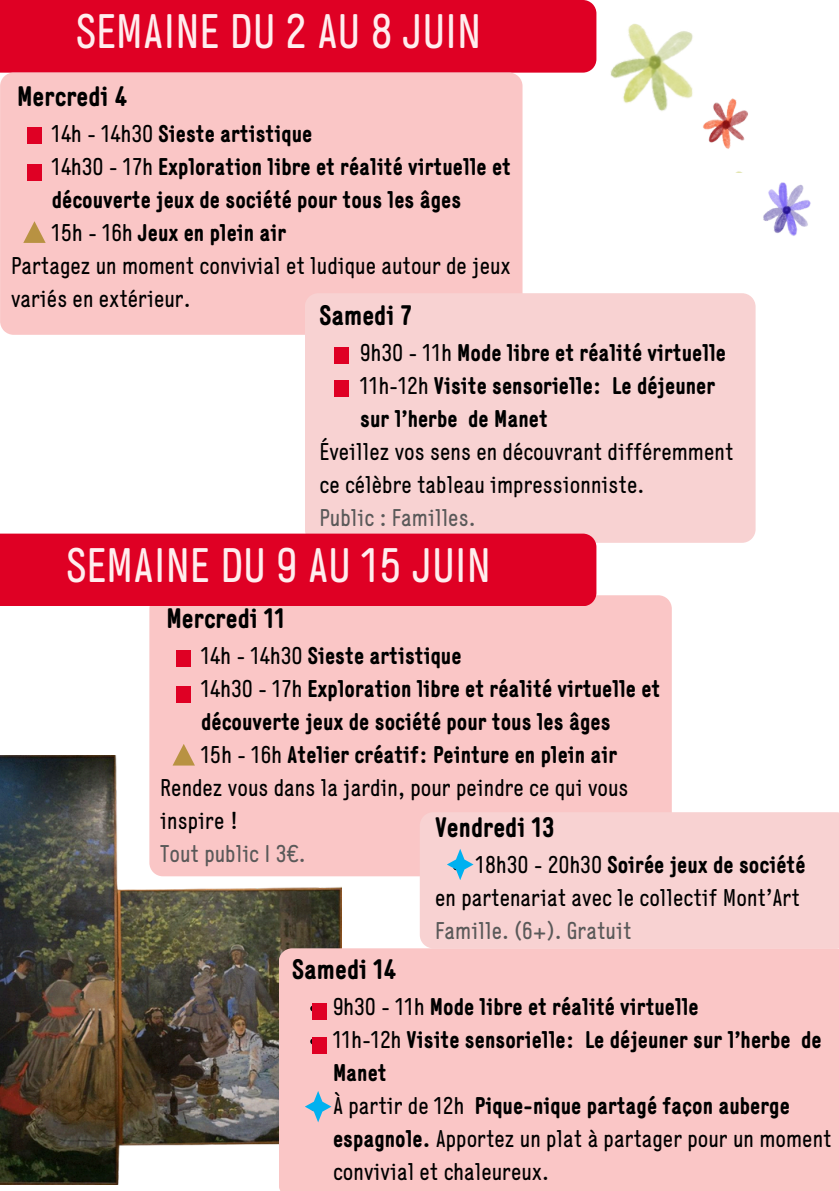
<style>
.page{position:relative;width:839px;height:1191px;background:#fff}
.page>*{position:absolute;margin:0;border:0;box-sizing:border-box;transform-origin:0 0}
.t1{font:48px "Generika";color:#ffedee}
.t2{font:700 28px "Generika";color:#000}
.t3{font:700 24px/33px "Generika";color:#000}
.t4{font:24px/33px "Generika";color:#000}
.t5{font:24px "Generika";color:#5a5959}
.s1{font-weight:400}
.s2{font-weight:700}
</style>
<div class="page">
<div style="left:0;top:0;width:596px;height:73px;background:#df0024"></div>
<div style="left:0;top:73px;width:522px;height:262px;background:#fac6c6"></div>
<div style="left:27px;top:164px;width:15px;height:16px;background:#df0024"></div>
<svg style="left:23px;top:221px;width:23px;height:22px"></svg>
<div style="left:27px;top:128px;width:15px;height:16px;background:#df0024"></div>
<div style="left:305px;top:293px;width:450px;height:250px;background:#f8d2d2"></div>
<div style="left:334px;top:381px;width:14px;height:16px;background:#df0024"></div>
<div style="left:149px;top:595px;width:522px;height:281px;background:#fac6c6"></div>
<div style="left:176px;top:687px;width:15px;height:16px;background:#df0024"></div>
<svg style="left:172px;top:744px;width:23px;height:11px"></svg>
<div style="left:176px;top:651px;width:15px;height:16px;background:#df0024"></div>
<img style="left:0;top:755px;width:342px;height:429px">
<div style="left:420px;top:812px;width:418px;height:136px;background:#f8d2d2"></div>
<div style="left:0;top:534px;width:596px;height:72px;background:#df0024"></div>
<div style="left:279px;top:948px;width:559px;height:243px;background:#fac6c6"></div>
<svg style="left:310px;top:1006px;width:2px;height:6px"></svg>
<svg style="left:310px;top:1039px;width:2px;height:6px"></svg>
<div style="left:312px;top:1003px;width:15px;height:16px;background:#df0024"></div>
<div style="left:312px;top:1037px;width:15px;height:17px;background:#df0024"></div>
<div style="left:334px;top:348px;width:14px;height:16px;background:#df0024"></div>
<svg style="left:447px;top:849px;width:26px;height:31px"></svg>
<svg style="left:305px;top:1091px;width:26px;height:31px"></svg>
<img style="left:596px;top:10px;width:97px;height:101px">
<img style="left:692px;top:97px;width:56px;height:75px">
<img style="left:763px;top:182px;width:48px;height:54px">
<p class="t1" style="left:76px;top:11px;width:406px">SEMAINE DU 2 AU 8 JUIN</p>
<p class="t2" style="left:17px;top:84px;width:112px">Mercredi 4</p>
<h1 class="t3" style="left:52px;top:119px;width:262px"><span class="s1">14h - 14h30</span> Sieste artistique</h1>
<h2 class="t3" style="left:52px;top:152px;width:461px"><span class="s1">14h30 - 17h</span> Exploration libre et réalité virtuelle et découverte jeux de société pour tous les âges</h2>
<p class="t3" style="left:52px;top:218px;width:236px"><span class="s1">15h - 16h</span> Jeux en plein air</p>
<p class="t4" style="left:11px;top:251px;width:501px">Partagez un moment convivial et ludique autour de jeux variés en extérieur.</p>
<p class="t2" style="left:319px;top:303px;width:94px">Samedi 7</p>
<p class="t3" style="left:360px;top:338px;width:367px"><span class="s1">9h30 - 11h</span> Mode libre et réalité virtuelle</p>
<p class="t3" style="left:360px;top:371px;width:356px"><span class="s1">11h-12h</span> Visite sensorielle: Le déjeuner sur l’herbe de Manet</p>
<p class="t4" style="left:319px;top:437px;width:415px">Éveillez vos sens en découvrant différemment ce célèbre tableau impressionniste.</p>
<h2 class="t5" style="left:319px;top:507px;width:158px">Public : Familles.</h2>
<p class="t1" style="left:66px;top:545px;width:426px">SEMAINE DU 9 AU 15 JUIN</p>
<p class="t2" style="left:166px;top:607px;width:120px">Mercredi 11</p>
<p class="t3" style="left:201px;top:641px;width:262px"><span class="s1">14h - 14h30</span> Sieste artistique</p>
<p class="t3" style="left:201px;top:674px;width:461px"><span class="s1">14h30 - 17h</span> Exploration libre et réalité virtuelle et découverte jeux de société pour tous les âges</p>
<p class="t3" style="left:201px;top:740px;width:418px"><span class="s1">15h - 16h</span> Atelier créatif: Peinture en plein air</p>
<h1 class="t4" style="left:160px;top:773px;width:470px">Rendez vous dans la jardin, pour peindre ce qui vous inspire !</h1>
<h2 class="t5" style="left:160px;top:844px;width:147px">Tout public I 3€.</h2>
<p class="t2" style="left:435px;top:816px;width:121px">Vendredi 13</p>
<p class="t3" style="left:476px;top:850px;width:331px"><span class="s1">18h30 - 20h30</span> Soirée jeux de société</p>
<p class="t4" style="left:435px;top:883px;width:366px">en partenariat avec le collectif Mont’Art</p>
<p class="t5" style="left:435px;top:921px;width:198px">Famille. (6+). Gratuit</p>
<p class="t2" style="left:292px;top:957px;width:106px">Samedi 14</p>
<p class="t3" style="left:333px;top:992px;width:367px"><span class="s1">9h30 - 11h</span> Mode libre et réalité virtuelle</p>
<p class="t3" style="left:333px;top:1025px;width:490px"><span class="s1">11h-12h</span> Visite sensorielle: Le déjeuner sur l’herbe de<br>Manet</p>
<p class="t4" style="left:333px;top:1091px;width:500px">À partir de 12h <span class="s2">Pique-nique partagé façon auberge espagnole.</span> Apportez un plat à partager pour un moment</p>
<h2 class="t4" style="left:333px;top:1157px;width:217px">convivial et chaleureux.</h2>
</div>
